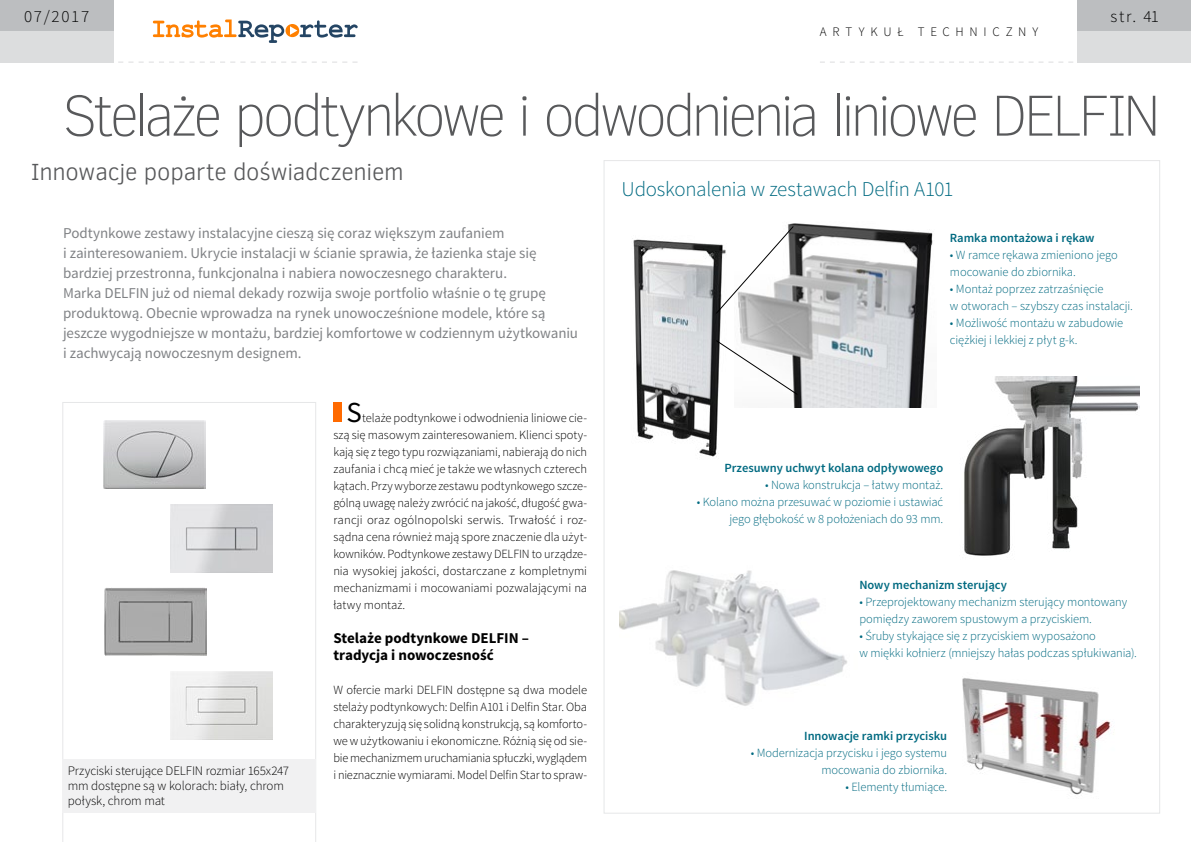
<style>
.page{position:relative;width:1191px;height:842px;background:#fff}
.page>*{position:absolute;margin:0;border:0;box-sizing:border-box;transform-origin:0 0}
.t1{font:100 59px "Clear Sans";letter-spacing:-.075em;color:#58595b}
.t2{font:29px "Source Sans Pro";color:#000}
.t3{font:300 24px "Clear Sans";letter-spacing:-.01em;color:#58595b}
.t4{font:300 21px "Source Sans Pro";letter-spacing:-.01em;color:#006a81}
.t5{font:300 17px "Source Sans Pro";letter-spacing:.1em;color:#000}
.t6{font:15px/20px "Source Sans Pro";letter-spacing:-.005em;color:#808285}
.t7{font:700 15px/17px "Source Sans Pro";letter-spacing:-.005em;color:#000}
.t8{font:300 13px/15px "Source Sans Pro";letter-spacing:-.005em;color:#000}
.t9{font:300 13px "Source Sans Pro";letter-spacing:.44em;color:#000}
.t10{font:300 12.5px/17px "Source Sans Pro";letter-spacing:-.005em;color:#000;text-align:justify}
.t11{font:300 12.5px/17px "Source Sans Pro";letter-spacing:-.005em;color:#006a81}
.t12{font:600 12.5px "Source Sans Pro";letter-spacing:-.005em;color:#006a81}
</style>
<div class="page">
<div style="left:1077px;top:0;width:114px;height:31px;background:#bcbec0"></div>
<div style="left:1077px;top:31px;width:114px;height:31px;background:#dcddde"></div>
<svg style="left:153px;top:20px;width:204px;height:23px"></svg>
<div style="left:0;top:0;width:113px;height:31px;background:#bcbec0"></div>
<div style="left:0;top:31px;width:113px;height:31px;background:#dcddde"></div>
<svg style="left:108px;top:62px;width:249px;height:1px"></svg>
<svg style="left:820px;top:62px;width:263px;height:1px"></svg>
<div style="left:333px;top:402px;width:9px;height:20px;background:#ff6a00"></div>
<img style="left:619px;top:570px;width:228px;height:136px">
<img style="left:962px;top:678px;width:150px;height:117px">
<img style="left:964px;top:376px;width:175px;height:180px">
<img style="left:632px;top:238px;width:89px;height:219px">
<img style="left:739px;top:223px;width:194px;height:184px">
<svg style="left:716px;top:226px;width:77px;height:88px"></svg>
<svg style="left:716px;top:340px;width:81px;height:55px"></svg>
<svg style="left:63px;top:402px;width:253px;height:440px"></svg>
<div style="left:62px;top:759px;width:254px;height:54px;background:#f1f1f2"></div>
<h3 class="t5" style="left:24px;top:6px;width:67px">07/2017</h3>
<h3 class="t5" style="left:1110px;top:6px;width:50px">str. 41</h3>
<p class="t9" style="left:820px;top:24px;width:220px">artykuł techniczny</p>
<h1 class="t1" style="left:62px;top:77px;width:1100px">Stelaże podtynkowe i odwodnienia liniowe Delfin</h1>
<h3 class="t3" style="left:31px;top:156px;width:374px">Innowacje poparte doświadczeniem</h3>
<h3 class="t4" style="left:621px;top:176px;width:333px">Udoskonalenia w zestawach Delfin A101</h3>
<p class="t6" style="left:63px;top:224px;width:516px">Podtynkowe zestawy instalacyjne cieszą się coraz większym zaufaniem<br>i zainteresowaniem. Ukrycie instalacji w ścianie sprawia, że łazienka staje się bardziej przestronna, funkcjonalna i nabiera nowoczesnego charakteru.<br>Marka Delfin już od niemal dekady rozwija swoje portfolio właśnie o tę grupę produktową. Obecnie wprowadza na rynek unowocześnione modele, które są jeszcze wygodniejsze w montażu, bardziej komfortowe w codziennym użytkowaniu i zachwycają nowoczesnym designem.</p>
<p class="t8" style="left:68px;top:763px;width:223px">Przyciski sterujące Delfin rozmiar 165x247 mm dostępne są w kolorach: biały, chrom połysk, chrom mat</p>
<h2 class="t2" style="left:347px;top:395px;width:17px">S</h2>
<p class="t10" style="left:333px;top:410px;width:255px;text-indent:29px">telaże podtynkowe i odwodnienia liniowe cie&shy;szą się masowym zainteresowaniem. Klienci spoty&shy;kają się z tego typu rozwiązaniami, nabierają do nich zaufania i chcą mieć je także we własnych czterech kątach. Przy wyborze zestawu podtynkowego szcze&shy;gólną uwagę należy zwrócić na jakość, długość gwa&shy;rancji oraz ogólnopolski serwis. Trwałość i roz&shy;sądna cena również mają spore znaczenie dla użyt&shy;kowników. Podtynkowe zestawy Delfin to urządze&shy;nia wysokiej jakości, dostarczane z kompletnymi mechanizmami i mocowaniami pozwalającymi na łatwy montaż.</p>
<p class="t7" style="left:333px;top:630px;width:197px">Stelaże podtynkowe Delfin – tradycja i nowoczesność</p>
<p class="t10" style="left:333px;top:682px;width:255px">W ofercie marki Delfin dostępne są dwa modele stelaży podtynkowych: Delfin A101 i Delfin Star. Oba charakteryzują się solidną konstrukcją, są komforto&shy;we w użytkowaniu i ekonomiczne. Różnią się od sie&shy;bie mechanizmem uruchamiania spłuczki, wyglądem i nieznacznie wymiarami. Model Delfin Star to spraw-</p>
<p class="t12" style="left:950px;top:230px;width:146px">Ramka montażowa i rękaw</p>
<p class="t11" style="left:950px;top:246px;width:169px">• W ramce rękawa zmieniono jego mocowanie do zbiornika.</p>
<p class="t11" style="left:950px;top:280px;width:184px">• Montaż poprzez zatrzaśnięcie<br>w otworach – szybszy czas instalacji.</p>
<p class="t11" style="left:950px;top:314px;width:175px">• Możliwość montażu w zabudowie ciężkiej i lekkiej z płyt g-k.</p>
<p class="t12" style="left:724px;top:460px;width:220px">Przesuwny uchwyt kolana odpływowego</p>
<p class="t11" style="left:765px;top:477px;width:180px">• N owa konstrukcja – łatwy montaż.</p>
<p class="t11" style="left:697px;top:494px;width:248px;text-align:right">• Kolano można przesuwać w poziomie i ustawiać jego głębokość w 8 położeniach do 93 mm.</p>
<p class="t12" style="left:859px;top:577px;width:149px">Nowy mechanizm sterujący</p>
<p class="t11" style="left:859px;top:593px;width:269px">• Przeprojektowany mechanizm sterujący montowany pomiędzy zaworem spustowym a przyciskiem.</p>
<p class="t11" style="left:859px;top:627px;width:279px">• Śruby stykające się z przyciskiem wyposażono<br>w miękki kołnierz (mniejszy hałas podczas spłukiwania).</p>
<p class="t12" style="left:804px;top:727px;width:144px">Innowacje ramki przycisku</p>
<p class="t11" style="left:750px;top:744px;width:198px;text-align:right">• Modernizacja przycisku i jego systemu mocowania do zbiornika.</p>
<p class="t11" style="left:845px;top:778px;width:103px">• Elementy tłumiące.</p>
</div>
